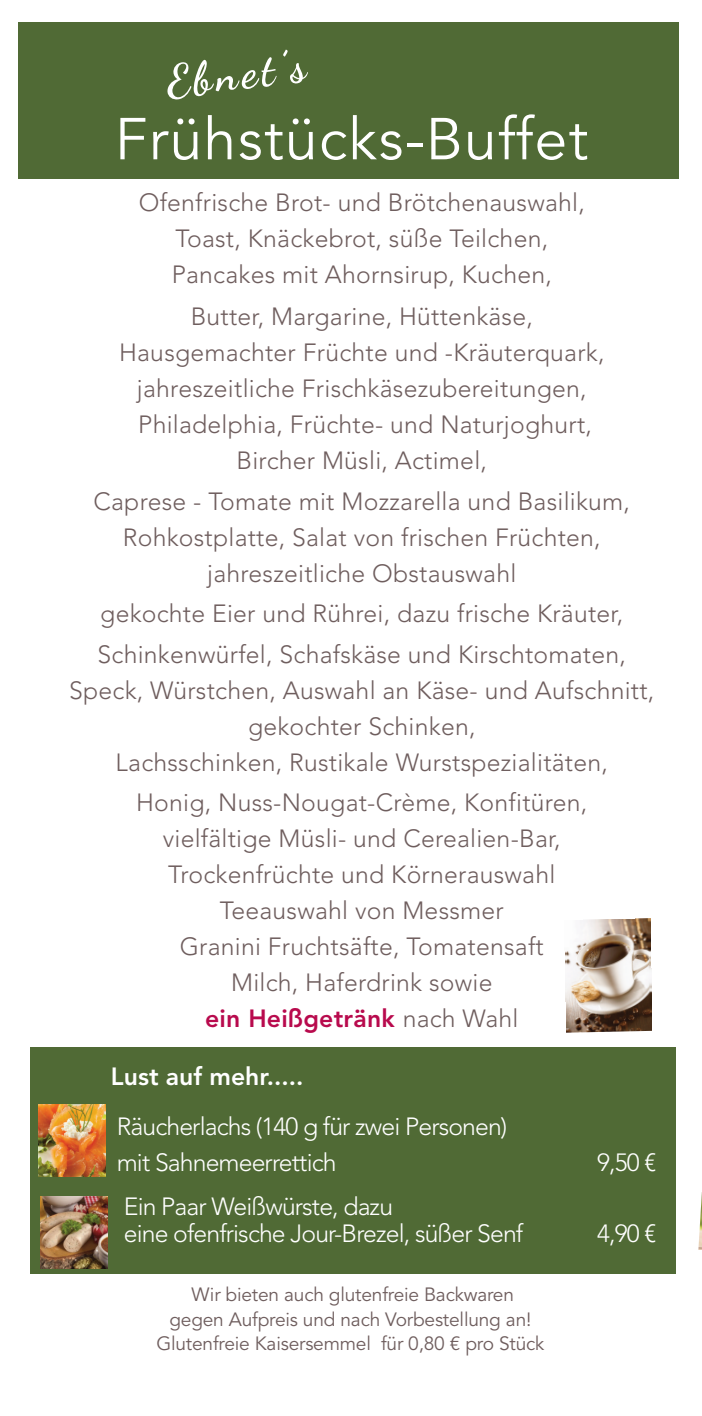
<style>
.page{position:relative;width:702px;height:1416px;background:#fff}
.page>*{position:absolute;margin:0;border:0;box-sizing:border-box;transform-origin:0 0}
.t1{font:58.5px "Avenir";letter-spacing:.025em;color:#fff}
.t2{font:700 45px "Dancing Script";color:#fff}
.t3{font:27px "Lucida Grande";color:#fff}
.t4{font:300 24.75px/36px "Avenir";letter-spacing:.01em;color:#6f5e5e;text-align:center}
.t5{font:300 24.75px/36.4px "Avenir";letter-spacing:-.035em;color:#fff}
.t6{font:800 24.75px "Avenir";color:#fff}
.t7{font:19.12px/24.8px "Avenir";letter-spacing:-.01em;color:#6f5e5e;text-align:center}
.s1{font-weight:800;color:#b80a4d}
</style>
<div class="page">
<div style="left:19px;top:23px;width:659px;height:156px;background:#506a35"></div>
<div style="left:30px;top:1047px;width:645px;height:226px;background:#506a35"></div>
<img style="left:698px;top:1192px;width:4px;height:58px">
<img style="left:39px;top:1105px;width:67px;height:72px">
<img style="left:40px;top:1196px;width:67px;height:72px">
<img style="left:565px;top:918px;width:87px;height:115px">
<h2 class="t2" style="left:163px;top:54px;width:141px;rotate:-7deg">Ebnet’s</h2>
<h1 class="t1" style="left:115px;top:104px;width:474px">Frühstücks-Buffet</h1>
<p class="t4" style="left:139px;top:184px;width:447px">Ofenfrische Brot- und Brötchenauswahl,<br>Toast, Knäckebrot, süße Teilchen,<br>Pancakes mit Ahornsirup, Kuchen,</p>
<p class="t4" style="left:119px;top:299px;width:487px">Butter, Margarine, Hüttenkäse, Hausgemachter Früchte und -Kräuterquark, jahreszeitliche Frischkäsezubereitungen, Philadelphia, Früchte- und Naturjoghurt, Bircher Müsli, Actimel,</p>
<p class="t4" style="left:93px;top:483px;width:538px">Caprese - Tomate mit Mozzarella und Basilikum,<br>Rohkostplatte, Salat von frischen Früchten, jahreszeitliche Obstauswahl</p>
<p class="t4" style="left:98px;top:594px;width:530px;line-height:40.5px;text-align:left">gekochte Eier und Rührei, dazu frische Kräuter,<br>Schinkenwürfel, Schafskäse und Kirschtomaten,</p>
<p class="t4" style="left:69px;top:672px;width:586px">Speck, Würstchen, Auswahl an Käse- und Aufschnitt, gekochter Schinken,<br>Lachsschinken, Rustikale Wurstspezialitäten,</p>
<p class="t4" style="left:136px;top:785px;width:452px">Honig, Nuss-Nougat-Crème, Konfitüren, vielfältige Müsli- und Cerealien-Bar,<br>Trockenfrüchte und Körnerauswahl<br>Teeauswahl von Messmer<br>Granini Fruchtsäfte, Tomatensaft<br>Milch, Haferdrink sowie<br><span class="s1">ein Heißgetränk</span> nach Wahl</p>
<p class="t6" style="left:111px;top:1057px;width:194px">Lust auf mehr.....</p>
<p class="t5" style="left:117px;top:1108px;width:392px">Räucherlachs (140 g für zwei Personen) mit Sahnemeerrettich</p>
<p class="t5" style="left:124px;top:1193px;width:401px;line-height:27px">Ein Paar Weißwürste, dazu<br>eine ofenfrische Jour-Brezel, süßer Senf</p>
<p class="t3" style="left:430px;top:1258px;width:41px;rotate:-90deg">***</p>
<p class="t7" style="left:156px;top:1282px;width:389px">Wir bieten auch glutenfreie Backwaren<br>gegen Aufpreis und nach Vorbestellung an!<br>Glutenfreie Kaisersemmel für 0,80 € pro Stück</p>
<p class="t5" style="left:597px;top:1144px;width:60px">9,50 €</p>
<p class="t5" style="left:597px;top:1216px;width:60px">4,90 €</p>
</div>
